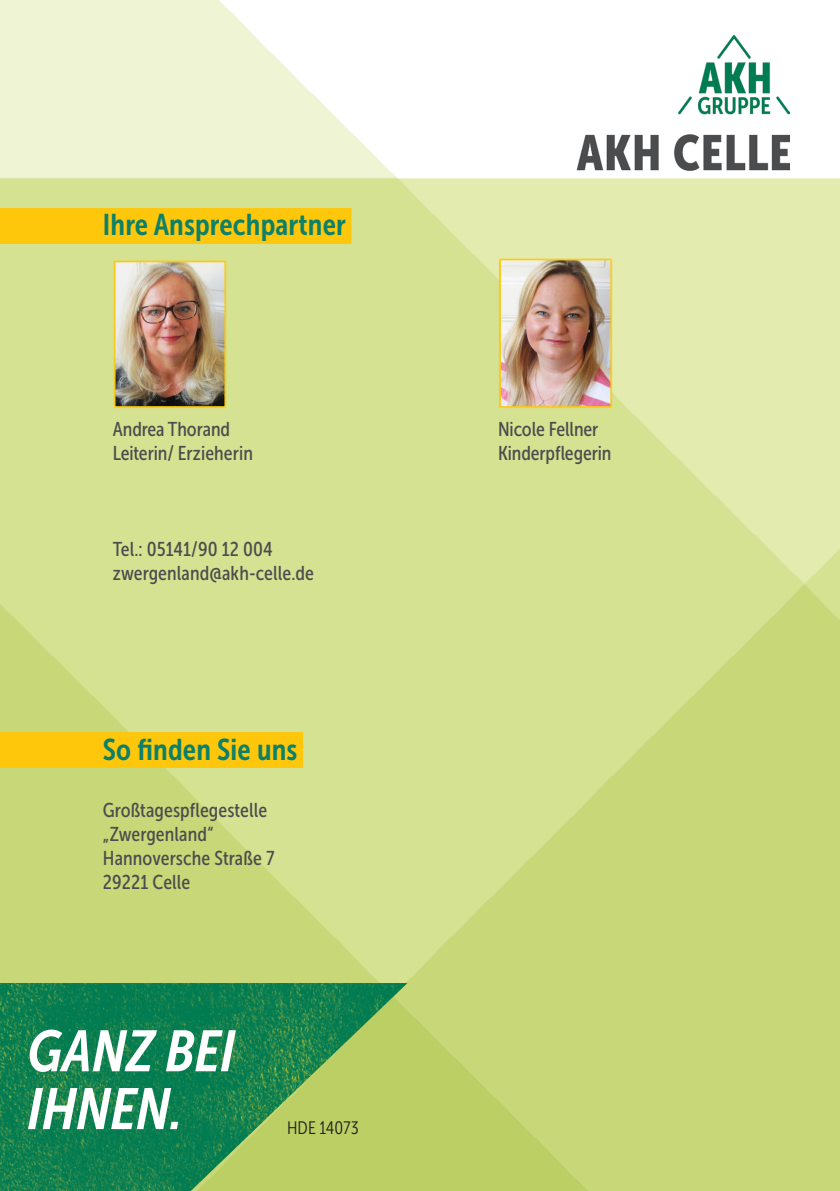
<style>
.page{position:relative;width:840px;height:1191px;background:#fff}
.page>*{position:absolute;margin:0;border:0;box-sizing:border-box;transform-origin:0 0}
.Einf__Abs{font:italic 57.8px "Museo Sans Cond 700";color:#fff}
.Abteilung_Cover{font:29.8px "Museo Sans Cond 700";letter-spacing:.005em;color:#0c8069}
.Fließtext_light{font:20px/24px "Museo Sans Cond 500";letter-spacing:.005em;color:#4b4c4d}
.t1{font:18px "Museo Sans Cond 300";color:#231f20}
</style>
<div class="page">
<img style="left:0;top:0;width:839px;height:1191px">
<img style="left:576px;top:36px;width:212px;height:134px">
<div style="left:0;top:208px;width:351px;height:36px;background:#fec70c"></div>
<div style="left:0;top:732px;width:303px;height:36px;background:#fec70c"></div>
<img style="left:0;top:983px;width:407px;height:208px">
<img style="left:116px;top:263px;width:107px;height:142px">
<div style="left:113px;top:260px;width:113px;height:148px;border:2px solid #fec70c"></div>
<img style="left:501px;top:261px;width:108px;height:144px">
<div style="left:498px;top:258px;width:114px;height:150px;border:2px solid #fec70c"></div>
<p class="Abteilung_Cover" style="left:103px;top:208px;width:244px">Ihre Ansprechpartner</p>
<p class="Fließtext_light" style="left:113px;top:418px;width:119px">Andrea Thorand</p>
<p class="Fließtext_light" style="left:497px;top:418px;width:102px">Nicole Fellner</p>
<p class="Fließtext_light" style="left:113px;top:441px;width:142px">Leiterin/ Erzieherin</p>
<p class="Fließtext_light" style="left:497px;top:441px;width:115px">Kinderpflegerin</p>
<p class="Fließtext_light" style="left:113px;top:537px;width:161px">Tel.: 05141/90 12 004</p>
<p class="Fließtext_light" style="left:113px;top:561px;width:202px">zwergenland@akh-celle.de</p>
<p class="Abteilung_Cover" style="left:103px;top:732px;width:196px">So finden Sie uns</p>
<p class="Fließtext_light" style="left:103px;top:798px;width:173px">Großtagespflegestelle „Zwergenland“<br>Hannoversche Straße 7</p>
<p class="Fließtext_light" style="left:103px;top:870px;width:89px">29221 Celle</p>
<p class="Einf__Abs" style="left:28px;top:1019px;width:209px">GANZ BEI</p>
<p class="Einf__Abs" style="left:28px;top:1077px;width:157px">IHNEN.</p>
<p class="t1" style="left:287px;top:1118px;width:73px">HDE 14073</p>
</div>
